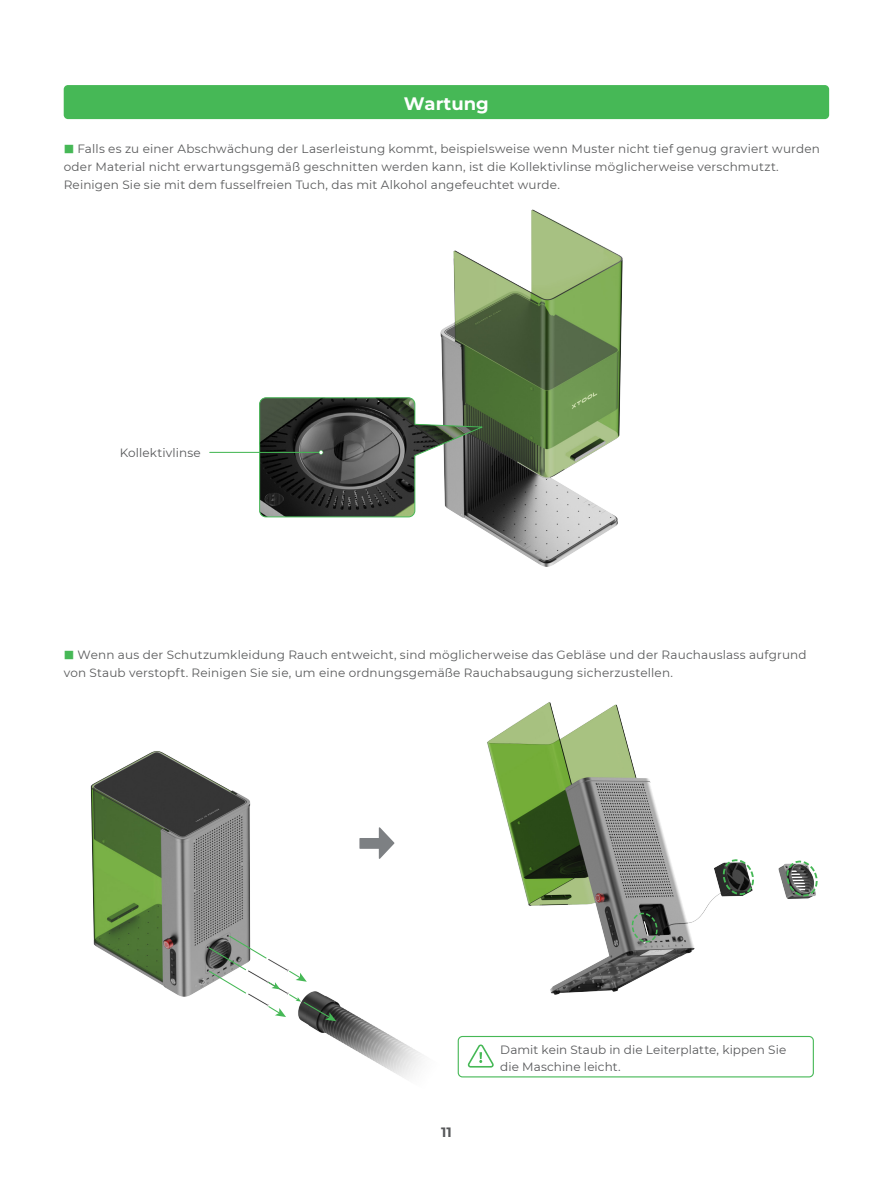
<style>
.page{position:relative;width:893px;height:1191px;background:#fff}
.page>*{position:absolute;margin:0;border:0;box-sizing:border-box;transform-origin:0 0}
.t1{font:700 18px "Montserrat";color:#fff}
.t2{font:700 13.5px "Montserrat";color:#57585a}
.t3{font:12px/18px "Montserrat";letter-spacing:.015em;color:#595a5b}
.t4{font:12px/16.5px "Montserrat";letter-spacing:.005em;color:#57585a}
.s1{font-family:"Source Han Sans CN";font-size:10.5px;color:#46b856}
</style>
<div class="page">
<img style="left:465px;top:479px;width:153px;height:88px">
<img style="left:440px;top:209px;width:183px;height:270px">
<div style="left:64px;top:85px;width:765px;height:34px;background:#46b856;border-radius:4px"></div>
<hr style="left:210px;top:452px;width:111px;height:1px;background:#46b856">
<svg style="left:259px;top:397px;width:228px;height:121px;background:#596059"></svg>
<img style="left:550px;top:778px;width:233px;height:217px">
<img style="left:547px;top:702px;width:94px;height:205px">
<svg style="left:783px;top:860px;width:35px;height:39px"></svg>
<svg style="left:719px;top:855px;width:36px;height:43px"></svg>
<svg style="left:629px;top:909px;width:30px;height:36px"></svg>
<img style="left:157px;top:703px;width:390px;height:376px">
<img style="left:90px;top:728px;width:147px;height:254px">
<svg style="left:208px;top:935px;width:128px;height:86px"></svg>
<div style="left:458px;top:1036px;width:356px;height:41px;border:1px solid #46b856;border-radius:4px"></div>
<svg style="left:468px;top:1044px;width:26px;height:23px"></svg>
<h1 class="t1" style="left:404px;top:90px;width:87px">Wartung</h1>
<p class="t3" style="left:64px;top:139px;width:758px"><span class="s1">■</span> Falls es zu einer Abschwächung der Laserleistung kommt, beispielsweise wenn Muster nicht tief genug graviert wurden oder Material nicht erwartungsgemäß geschnitten werden kann, ist die Kollektivlinse möglicherweise verschmutzt.<br>Reinigen Sie sie mit dem fusselfreien Tuch, das mit Alkohol angefeuchtet wurde.</p>
<p class="t4" style="left:120px;top:444px;width:82px">Kollektivlinse</p>
<p class="t3" style="left:64px;top:645px;width:745px"><span class="s1">■</span> Wenn aus der Schutzumkleidung Rauch entweicht, sind möglicherweise das Gebläse und der Rauchauslass aufgrund von Staub verstopft. Reinigen Sie sie, um eine ordnungsgemäße Rauchabsaugung sicherzustellen.</p>
<p class="t2" style="left:441px;top:1122px;width:12px">11</p>
<p class="t4" style="left:500px;top:1041px;width:287px">Damit kein Staub in die Leiterplatte, kippen Sie die Maschine leicht.</p>
</div>
